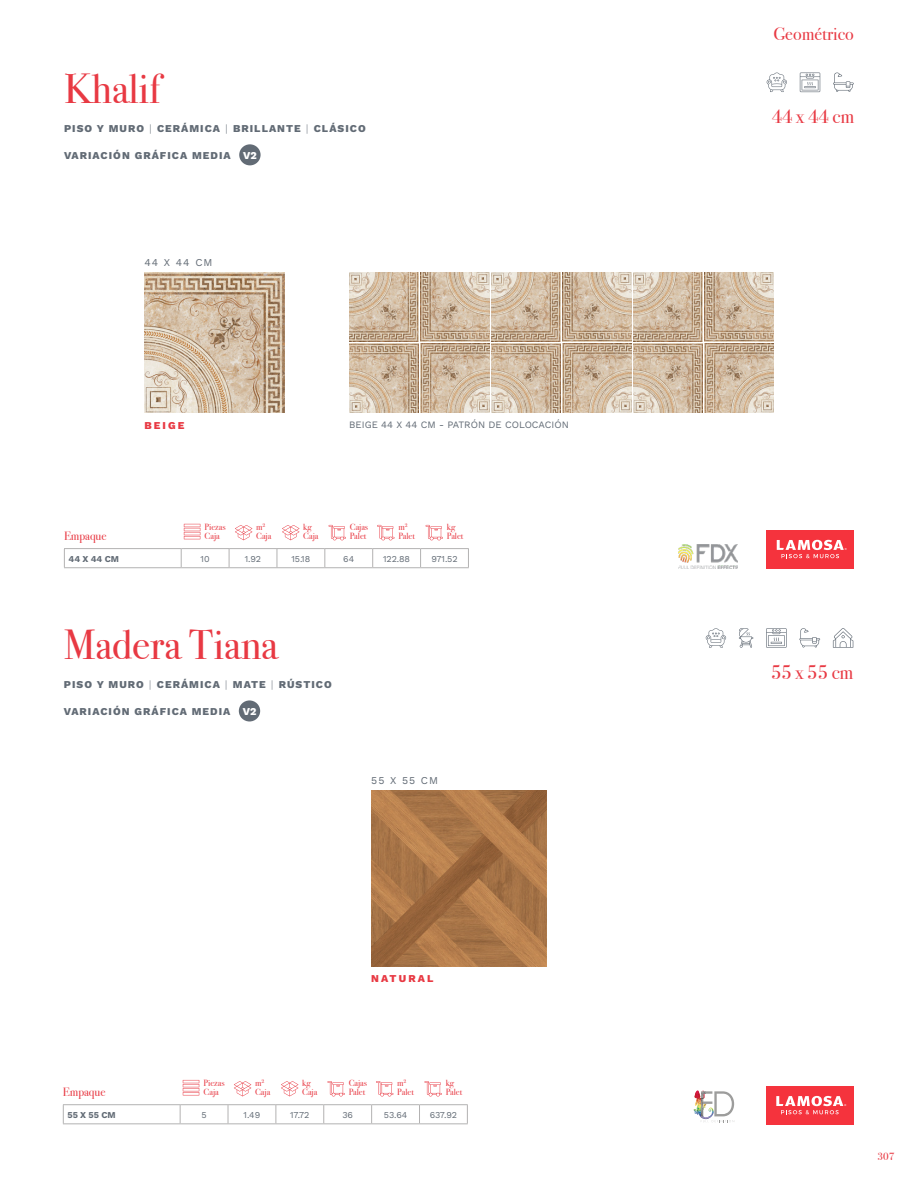
<style>
.page{position:relative;width:918px;height:1188px;background:#fff}
.page>*{position:absolute;margin:0;border:0;box-sizing:border-box;transform-origin:0 0}
.t1{font:42px "Bodoni Svty Two ITCTT";color:#e83943}
.t2{font:19.5px "Bodoni Svty Two ITCTT";color:#e83943}
.t3{font:18px "Bodoni Svty Two ITCTT";color:#e83943}
.t4{font:12px "Bodoni Svty Two ITCTT";color:#e83943}
.t5{font:800 10.5px "Work Sans";letter-spacing:.1em;color:#626b75}
.t6{font:10.5px "Work Sans";letter-spacing:.1em;color:#626b75}
.t7{font:800 10.5px "Work Sans";letter-spacing:.2em;color:#e83943}
.t8{font:800 10.5px "Work Sans";color:#fff}
.t9{font:10.5px "Bodoni Svty Two ITCTT";color:#e83943}
.t10{font:9.75px "Work Sans";color:#626b75}
.t11{font:9px "Bodoni Svty Two ITCTT";color:#e83943}
.t12{font:9px "Work Sans";letter-spacing:-.01em;color:#626b75}
.t13{font:700 9px "Work Sans";letter-spacing:-.01em;color:#626b75}
.s1{font-weight:300}
</style>
<div class="page">
<div style="left:239px;top:700px;width:21px;height:22px;background:#626b75;border-radius:50%"></div>
<svg style="left:799px;top:628px;width:21px;height:20px"></svg>
<svg style="left:706px;top:628px;width:20px;height:20px"></svg>
<svg style="left:766px;top:628px;width:21px;height:20px"></svg>
<svg style="left:739px;top:628px;width:14px;height:20px"></svg>
<svg style="left:833px;top:628px;width:20px;height:20px"></svg>
<svg style="left:281px;top:1081px;width:17px;height:15px"></svg>
<svg style="left:234px;top:1081px;width:17px;height:15px"></svg>
<svg style="left:328px;top:1081px;width:17px;height:15px"></svg>
<svg style="left:376px;top:1081px;width:17px;height:15px"></svg>
<svg style="left:425px;top:1081px;width:17px;height:15px"></svg>
<hr style="left:183px;top:1088px;width:16px;height:3px;background:#e83943">
<svg style="left:183px;top:1089px;width:16px;height:6px"></svg>
<hr style="left:183px;top:1084px;width:16px;height:3px;background:#e83943">
<hr style="left:183px;top:1080px;width:16px;height:3px;background:#e83943">
<svg style="left:63px;top:1105px;width:1px;height:18px"></svg>
<svg style="left:467px;top:1105px;width:1px;height:18px"></svg>
<svg style="left:180px;top:1105px;width:1px;height:18px"></svg>
<svg style="left:228px;top:1105px;width:1px;height:18px"></svg>
<svg style="left:276px;top:1105px;width:1px;height:18px"></svg>
<svg style="left:324px;top:1105px;width:1px;height:18px"></svg>
<svg style="left:371px;top:1105px;width:1px;height:18px"></svg>
<svg style="left:419px;top:1105px;width:1px;height:18px"></svg>
<hr style="left:63px;top:1104px;width:117px;height:1px;background:#b3b2b2">
<hr style="left:180px;top:1104px;width:48px;height:1px;background:#b3b2b2">
<hr style="left:228px;top:1104px;width:48px;height:1px;background:#b3b2b2">
<hr style="left:276px;top:1104px;width:48px;height:1px;background:#b3b2b2">
<hr style="left:324px;top:1104px;width:48px;height:1px;background:#b3b2b2">
<hr style="left:372px;top:1104px;width:48px;height:1px;background:#b3b2b2">
<hr style="left:420px;top:1104px;width:48px;height:1px;background:#b3b2b2">
<hr style="left:63px;top:1123px;width:117px;height:1px;background:#b3b2b2">
<hr style="left:180px;top:1123px;width:48px;height:1px;background:#b3b2b2">
<hr style="left:228px;top:1123px;width:48px;height:1px;background:#b3b2b2">
<hr style="left:276px;top:1123px;width:48px;height:1px;background:#b3b2b2">
<hr style="left:324px;top:1123px;width:48px;height:1px;background:#b3b2b2">
<hr style="left:372px;top:1123px;width:48px;height:1px;background:#b3b2b2">
<hr style="left:420px;top:1123px;width:48px;height:1px;background:#b3b2b2">
<div style="left:766px;top:1086px;width:88px;height:38px;background:#f5333d"></div>
<svg style="left:776px;top:1096px;width:70px;height:18px"></svg>
<svg style="left:694px;top:1090px;width:40px;height:32px"></svg>
<img style="left:371px;top:791px;width:176px;height:175px">
<svg style="left:833px;top:73px;width:21px;height:19px"></svg>
<svg style="left:767px;top:72px;width:20px;height:20px"></svg>
<svg style="left:800px;top:73px;width:20px;height:19px"></svg>
<div style="left:239px;top:144px;width:22px;height:21px;background:#626b75;border-radius:50%"></div>
<svg style="left:282px;top:525px;width:17px;height:15px"></svg>
<svg style="left:235px;top:525px;width:17px;height:15px"></svg>
<svg style="left:329px;top:525px;width:17px;height:15px"></svg>
<svg style="left:377px;top:525px;width:18px;height:15px"></svg>
<svg style="left:426px;top:525px;width:17px;height:15px"></svg>
<hr style="left:184px;top:536px;width:16px;height:3px;background:#e83943">
<hr style="left:184px;top:532px;width:16px;height:3px;background:#e83943">
<hr style="left:184px;top:528px;width:16px;height:3px;background:#e83943">
<hr style="left:184px;top:524px;width:16px;height:3px;background:#e83943">
<svg style="left:64px;top:549px;width:1px;height:18px"></svg>
<svg style="left:468px;top:549px;width:1px;height:18px"></svg>
<svg style="left:181px;top:549px;width:1px;height:18px"></svg>
<svg style="left:229px;top:549px;width:1px;height:18px"></svg>
<svg style="left:277px;top:549px;width:1px;height:18px"></svg>
<svg style="left:325px;top:549px;width:1px;height:18px"></svg>
<svg style="left:372px;top:549px;width:1px;height:18px"></svg>
<svg style="left:420px;top:549px;width:1px;height:18px"></svg>
<hr style="left:64px;top:548px;width:117px;height:1px;background:#b3b2b2">
<hr style="left:181px;top:548px;width:48px;height:1px;background:#b3b2b2">
<hr style="left:229px;top:548px;width:48px;height:1px;background:#b3b2b2">
<hr style="left:277px;top:548px;width:48px;height:1px;background:#b3b2b2">
<hr style="left:325px;top:548px;width:48px;height:1px;background:#b3b2b2">
<hr style="left:373px;top:548px;width:48px;height:1px;background:#b3b2b2">
<hr style="left:421px;top:548px;width:48px;height:1px;background:#b3b2b2">
<hr style="left:64px;top:567px;width:117px;height:1px;background:#b3b2b2">
<hr style="left:181px;top:567px;width:48px;height:1px;background:#b3b2b2">
<hr style="left:229px;top:567px;width:48px;height:1px;background:#b3b2b2">
<hr style="left:277px;top:567px;width:48px;height:1px;background:#b3b2b2">
<hr style="left:325px;top:567px;width:48px;height:1px;background:#b3b2b2">
<hr style="left:373px;top:567px;width:48px;height:1px;background:#b3b2b2">
<hr style="left:421px;top:567px;width:48px;height:1px;background:#b3b2b2">
<div style="left:766px;top:530px;width:88px;height:38px;background:#f5333d"></div>
<svg style="left:777px;top:540px;width:70px;height:18px"></svg>
<img style="left:679px;top:544px;width:59px;height:24px">
<img style="left:144px;top:273px;width:141px;height:140px">
<img style="left:349px;top:273px;width:69px;height:68px">
<img style="left:562px;top:273px;width:69px;height:68px">
<img style="left:705px;top:344px;width:69px;height:69px">
<img style="left:420px;top:344px;width:69px;height:69px">
<img style="left:491px;top:344px;width:69px;height:69px">
<img style="left:633px;top:273px;width:69px;height:68px">
<img style="left:349px;top:344px;width:69px;height:69px">
<img style="left:491px;top:273px;width:69px;height:68px">
<img style="left:705px;top:273px;width:69px;height:68px">
<img style="left:420px;top:273px;width:69px;height:68px">
<img style="left:562px;top:344px;width:69px;height:69px">
<img style="left:633px;top:344px;width:69px;height:69px">
<p class="t1" style="left:64px;top:54px;width:98px">Khalif</p>
<p class="t5" style="left:64px;top:120px;width:303px">PISO Y MURO <span class="s1">|</span> CERÁMICA <span class="s1">|</span> BRILLANTE <span class="s1">|</span> CLÁSICO</p>
<p class="t5" style="left:64px;top:147px;width:168px">VARIACIÓN GRÁFICA MEDIA</p>
<p class="t8" style="left:243px;top:147px;width:15px">V2</p>
<p class="t6" style="left:145px;top:255px;width:70px">44 X 44 CM</p>
<p class="t4" style="left:64px;top:526px;width:44px">Empaque</p>
<p class="t7" style="left:144px;top:417px;width:41px">BEIGE</p>
<p class="t10" style="left:349px;top:417px;width:221px">BEIGE 44 X 44 CM - PATRÓN DE COLOCACIÓN</p>
<p class="t11" style="left:205px;top:519px;width:23px">Piezas</p>
<p class="t11" style="left:205px;top:528px;width:17px">Caja</p>
<p class="t11" style="left:256px;top:519px;width:11px">m<sup>2</sup></p>
<p class="t11" style="left:256px;top:528px;width:17px">Caja</p>
<p class="t11" style="left:303px;top:519px;width:10px">kg</p>
<p class="t11" style="left:303px;top:528px;width:17px">Caja</p>
<p class="t11" style="left:350px;top:520px;width:20px">Cajas</p>
<p class="t11" style="left:350px;top:529px;width:18px">Palet</p>
<p class="t11" style="left:398px;top:520px;width:11px">m<sup>2</sup></p>
<p class="t11" style="left:398px;top:529px;width:18px">Palet</p>
<p class="t11" style="left:447px;top:519px;width:10px">kg</p>
<p class="t11" style="left:447px;top:528px;width:18px">Palet</p>
<p class="t13" style="left:69px;top:552px;width:52px">44 X 44 CM</p>
<p class="t12" style="left:201px;top:552px;width:11px">10</p>
<p class="t12" style="left:245px;top:552px;width:18px">1.92</p>
<p class="t12" style="left:292px;top:552px;width:20px">15.18</p>
<p class="t12" style="left:343px;top:552px;width:12px">64</p>
<p class="t12" style="left:383px;top:552px;width:29px">122.88</p>
<p class="t12" style="left:431px;top:552px;width:28px">971.52</p>
<p class="t1" style="left:64px;top:611px;width:216px">Madera Tiana</p>
<p class="t5" style="left:64px;top:677px;width:270px">PISO Y MURO <span class="s1">|</span> CERÁMICA <span class="s1">|</span> MATE <span class="s1">|</span> RÚSTICO</p>
<p class="t5" style="left:64px;top:703px;width:168px">VARIACIÓN GRÁFICA MEDIA</p>
<p class="t8" style="left:243px;top:703px;width:15px">V2</p>
<p class="t6" style="left:371px;top:773px;width:68px">55 X 55 CM</p>
<p class="t4" style="left:63px;top:1082px;width:44px">Empaque</p>
<p class="t7" style="left:371px;top:971px;width:64px">NATURAL</p>
<p class="t11" style="left:204px;top:1076px;width:23px">Piezas</p>
<p class="t11" style="left:204px;top:1085px;width:17px">Caja</p>
<p class="t11" style="left:255px;top:1075px;width:11px">m<sup>2</sup></p>
<p class="t11" style="left:255px;top:1084px;width:17px">Caja</p>
<p class="t11" style="left:302px;top:1076px;width:10px">kg</p>
<p class="t11" style="left:302px;top:1085px;width:17px">Caja</p>
<p class="t11" style="left:349px;top:1076px;width:20px">Cajas</p>
<p class="t11" style="left:349px;top:1085px;width:18px">Palet</p>
<p class="t11" style="left:397px;top:1076px;width:11px">m<sup>2</sup></p>
<p class="t11" style="left:397px;top:1085px;width:18px">Palet</p>
<p class="t11" style="left:446px;top:1076px;width:10px">kg</p>
<p class="t11" style="left:446px;top:1085px;width:18px">Palet</p>
<p class="t13" style="left:68px;top:1109px;width:50px">55 X 55 CM</p>
<p class="t12" style="left:201px;top:1109px;width:7px">5</p>
<p class="t12" style="left:244px;top:1109px;width:18px">1.49</p>
<p class="t12" style="left:290px;top:1109px;width:21px">17.72</p>
<p class="t12" style="left:342px;top:1109px;width:12px">36</p>
<p class="t12" style="left:384px;top:1109px;width:25px">53.64</p>
<p class="t12" style="left:430px;top:1109px;width:29px">637.92</p>
<h3 class="t3" style="left:773px;top:19px;width:82px">Geométrico</h3>
<p class="t2" style="left:772px;top:101px;width:84px">44 x 44 cm</p>
<p class="t2" style="left:771px;top:657px;width:84px">55 x 55 cm</p>
<p class="t9" style="left:878px;top:1148px;width:18px">307</p>
</div>
